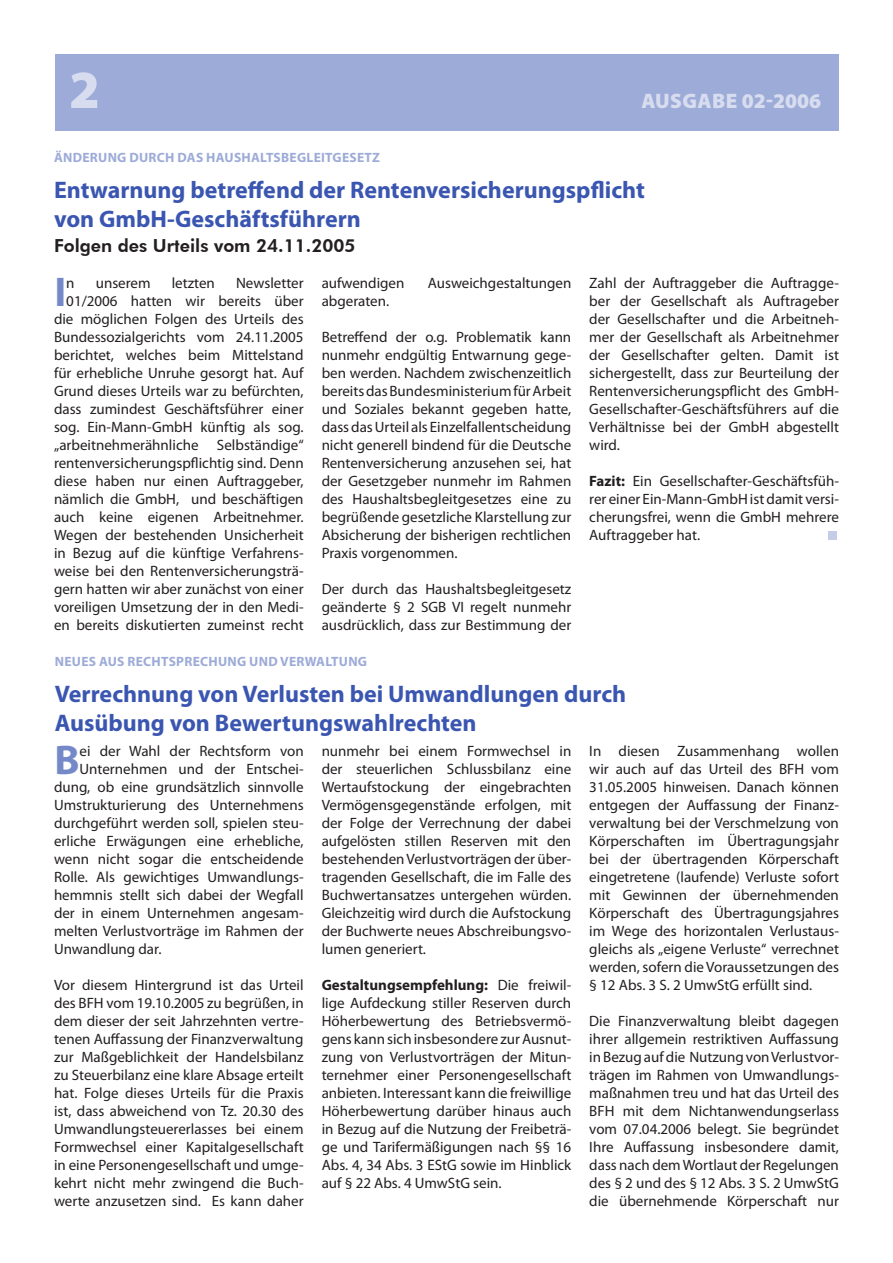
<style>
.page{position:relative;width:893px;height:1263px;background:#fff}
.page>*{position:absolute;margin:0;border:0;box-sizing:border-box;transform-origin:0 0}
.t1{font:700 41.7px "Myriad Pro";color:#7589c8}
.t2{font:700 24px/28.8px "Myriad Pro";color:#3a56b1}
.t3{font:900 21px "Myriad Pro";color:#d7ddef}
.t4{font:800 18px "Futura BT";color:#231f20}
.t5{font:15px/18px "Myriad Pro";color:#231f20;text-align:justify}
.t6{font:700 13.5px "Myriad Pro";letter-spacing:.02em;color:#9dabd8}
.s1{font-weight:700}
</style>
<div class="page">
<div style="left:55px;top:55px;width:783px;height:76px;background:#9dabd8"></div>
<div style="left:828px;top:531px;width:9px;height:9px;background:#c4cce8"></div>
<h3 class="t3" style="left:641px;top:89px;width:181px">AUSGABE 02-2006</h3>
<p class="t6" style="left:54px;top:150px;width:327px">Änderung durch das Haushaltsbegleitgesetz</p>
<h2 class="t2" style="left:54px;top:176px;width:592px">Entwarnung betreffend der Rentenversicherungspflicht von GmbH-Geschäftsführern</h2>
<p class="t4" style="left:54px;top:235px;width:303px">Folgen des Urteils vom 24.11.2005</p>
<p class="t5" style="left:54px;top:274px;width:251px;text-align:right">Newsletter<br>01/2006 hatten wir bereits über die möglichen Folgen des Urteils des Bundessozialgerichts vom 24.11.2005 berichtet, welches beim Mittelstand für erhebliche Unruhe gesorgt hat. Auf Grund dieses Urteils war zu befürchten, dass zumindest Geschäftsführer einer sog. Ein-Mann-GmbH künftig als sog. „arbeitnehmerähnliche Selbständige“ rentenversicherungspflichtig sind. Denn diese haben nur einen Auftraggeber, nämlich die GmbH, und beschäftigen auch keine eigenen Arbeitnehmer.<br>Wegen der bestehenden Unsicherheit in Bezug auf die künftige Verfahrens&shy;weise bei den Rentenversicherungsträ&shy;gern hatten wir aber zunächst von einer voreiligen Umsetzung der in den Medi&shy;en bereits diskutierten zumeinst recht</p>
<p class="t5" style="left:322px;top:274px;width:84px">aufwendigen</p>
<p class="t5" style="left:428px;top:274px;width:145px">Ausweichgestaltungen</p>
<h1 class="t1" style="left:54px;top:269px;width:13px">I</h1>
<p class="t5" style="left:66px;top:274px;width:10px">n</p>
<p class="t5" style="left:96px;top:274px;width:56px">unserem</p>
<p class="t5" style="left:172px;top:274px;width:45px">letzten</p>
<p class="t5" style="left:322px;top:292px;width:69px">abgeraten.</p>
<p class="t5" style="left:322px;top:328px;width:251px">Betreffend der o.g. Problematik kann nunmehr endgültig Entwarnung gege&shy;ben werden. Nachdem zwischenzeitlich bereits das Bundesministerium für Arbeit und Soziales bekannt gegeben hatte, dass das Urteil als Einzelfallentscheidung nicht generell bindend für die Deutsche Rentenversicherung anzusehen sei, hat der Gesetzgeber nunmehr im Rahmen des Haushaltsbegleitgesetzes eine zu begrüßende gesetzliche Klarstellung zur Absicherung der bisherigen rechtlichen Praxis vorgenommen.</p>
<p class="t5" style="left:322px;top:580px;width:251px">Der durch das Haushaltsbegleitgesetz geänderte § 2 SGB VI regelt nunmehr ausdrücklich, dass zur Bestimmung der</p>
<p class="t5" style="left:589px;top:274px;width:251px">Zahl der Auftraggeber die Auftragge&shy;ber der Gesellschaft als Auftrageber der Gesellschafter und die Arbeitneh&shy;mer der Gesellschaft als Arbeitnehmer der Gesellschafter gelten. Damit ist sichergestellt, dass zur Beurteilung der Rentenversicherungspflicht des GmbH-Gesellschafter-Geschäftsführers auf die Verhältnisse bei der GmbH abgestellt wird.</p>
<p class="t5" style="left:589px;top:472px;width:251px"><span class="s1">Fazit:</span> Ein Gesellschafter-Geschäftsfüh&shy;rer einer Ein-Mann-GmbH ist damit versi&shy;cherungsfrei, wenn die GmbH mehrere Auftraggeber hat.</p>
<p class="t6" style="left:55px;top:654px;width:312px">Neues aus Rechtsprechung und Verwaltung</p>
<h2 class="t2" style="left:55px;top:680px;width:573px">Verrechnung von Verlusten bei Umwandlungen durch<br>Ausübung von Bewertungswahlrechten</h2>
<h1 class="t1" style="left:54px;top:737px;width:22px">B</h1>
<p class="t5" style="left:80px;top:742px;width:226px">ei der Wahl der Rechtsform von</p>
<p class="t5" style="left:80px;top:760px;width:226px">Unternehmen und der Entschei-</p>
<p class="t5" style="left:54px;top:778px;width:251px">dung, ob eine grundsätzlich sinnvolle</p>
<p class="t5" style="left:54px;top:796px;width:251px">Umstrukturierung des Unternehmens</p>
<p class="t5" style="left:54px;top:814px;width:251px">durchgeführt werden soll, spielen steu-</p>
<p class="t5" style="left:54px;top:832px;width:251px">erliche Erwägungen eine erhebliche,</p>
<p class="t5" style="left:54px;top:850px;width:251px">wenn nicht sogar die entscheidende</p>
<p class="t5" style="left:54px;top:868px;width:251px">Rolle. Als gewichtiges Umwandlungs-</p>
<p class="t5" style="left:54px;top:886px;width:251px">hemmnis stellt sich dabei der Wegfall</p>
<p class="t5" style="left:54px;top:904px;width:251px">der in einem Unternehmen angesam-</p>
<p class="t5" style="left:54px;top:922px;width:251px">melten Verlustvorträge im Rahmen der</p>
<p class="t5" style="left:54px;top:940px;width:109px">Unwandlung dar.</p>
<p class="t5" style="left:54px;top:976px;width:251px">Vor diesem Hintergrund ist das Urteil des BFH vom 19.10.2005 zu begrüßen, in dem dieser der seit Jahrzehnten vertre&shy;tenen Auffassung der Finanzverwaltung zur Maßgeblichkeit der Handelsbilanz zu Steuerbilanz eine klare Absage erteilt hat. Folge dieses Urteils für die Praxis ist, dass abweichend von Tz. 20.30 des Umwandlungsteuererlasses bei einem Formwechsel einer Kapitalgesellschaft in eine Personengesellschaft und umge&shy;kehrt nicht mehr zwingend die Buch&shy;werte anzusetzen sind. Es kann daher</p>
<p class="t5" style="left:322px;top:742px;width:251px">nunmehr bei einem Formwechsel in der steuerlichen Schlussbilanz eine Wertaufstockung der eingebrachten Vermögensgegenstände erfolgen, mit der Folge der Verrechnung der dabei aufgelösten stillen Reserven mit den bestehenden Verlustvorträgen der über&shy;tragenden Gesellschaft, die im Falle des Buchwertansatzes untergehen würden.<br>Gleichzeitig wird durch die Aufstockung der Buchwerte neues Abschreibungsvo&shy;lumen generiert.</p>
<p class="t5" style="left:322px;top:976px;width:251px"><span class="s1">Gestaltungsempfehlung:</span> Die freiwil&shy;lige Aufdeckung stiller Reserven durch Höherbewertung des Betriebsvermö&shy;gens kann sich insbesondere zur Ausnut&shy;zung von Verlustvorträgen der Mitun&shy;ternehmer einer Personengesellschaft anbieten. Interessant kann die freiwillige Höherbewertung darüber hinaus auch in Bezug auf die Nutzung der Freibeträ&shy;ge und Tarifermäßigungen nach §§ 16<br>Abs. 4, 34 Abs. 3 EStG sowie im Hinblick auf § 22 Abs. 4 UmwStG sein.</p>
<p class="t5" style="left:589px;top:742px;width:251px">In diesen Zusammenhang wollen wir auch auf das Urteil des BFH vom 31.05.2005 hinweisen. Danach können entgegen der Auffassung der Finanz&shy;verwaltung bei der Verschmelzung von Körperschaften im Übertragungsjahr bei der übertragenden Körperschaft eingetretene (laufende) Verluste sofort mit Gewinnen der übernehmenden Körperschaft des Übertragungsjahres im Wege des horizontalen Verlustaus&shy;gleichs als „eigene Verluste“ verrechnet werden, sofern die Voraussetzungen des § 12 Abs. 3 S. 2 UmwStG erfüllt sind.</p>
<p class="t5" style="left:589px;top:1012px;width:251px">Die Finanzverwaltung bleibt dagegen ihrer allgemein restriktiven Auffassung in Bezug auf die Nutzung von Verlustvor&shy;trägen im Rahmen von Umwandlungs&shy;maßnahmen treu und hat das Urteil des BFH mit dem Nichtanwendungserlass vom 07.04.2006 belegt. Sie begründet Ihre Auffassung insbesondere damit, dass nach dem Wortlaut der Regelungen des § 2 und des § 12 Abs. 3 S. 2 UmwStG die übernehmende Körperschaft nur</p>
</div>
